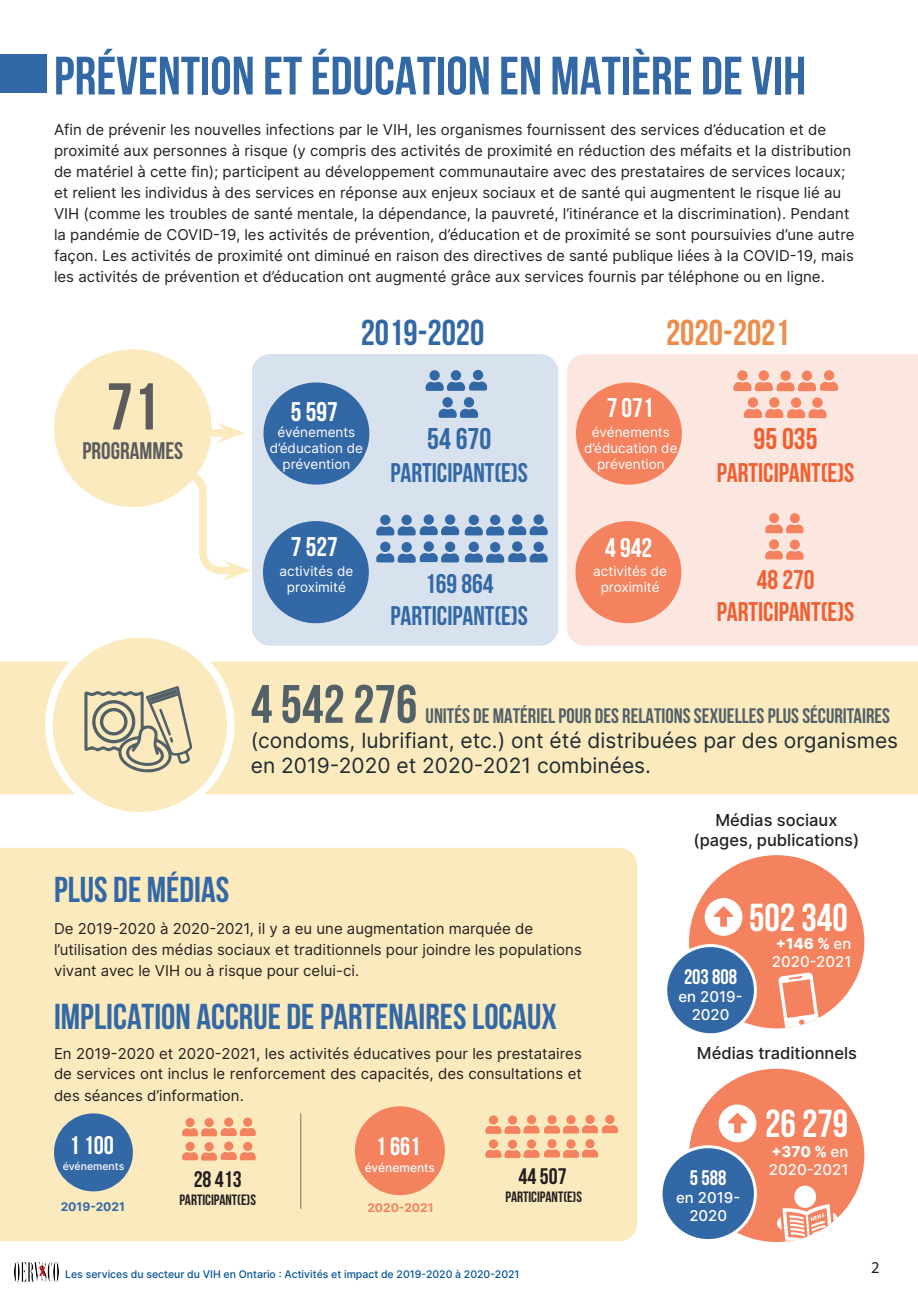
<style>
.page{position:relative;width:918px;height:1296px;background:#fff}
.page>*{position:absolute;margin:0;border:0;box-sizing:border-box;transform-origin:0 0}
.t1{font:700 66px "Bebas Neue";color:#5c5c5f}
.t2{font:700 54px "Bebas Neue";color:#3368a6}
.t3{font:700 54px "Bebas Neue";color:#526067}
.t4{font:700 39px "Bebas Neue";color:#fff}
.t5{font:700 36px "Bebas Neue";color:#3368a6}
.t6{font:700 36px "Bebas Neue";color:#ec8d4b}
.t7{font:700 30px "Bebas Neue";color:#f15f30}
.t8{font:700 30px "Bebas Neue";color:#3368a6}
.t9{font:700 27px "Bebas Neue";color:#3368a6}
.t10{font:700 27px "Bebas Neue";color:#f15f30}
.t11{font:700 27px "Bebas Neue";color:#fff}
.t12{font:700 25.5px "Bebas Neue";color:#fff}
.t13{font:700 24px "Bebas Neue";color:#5c5c5f}
.t14{font:700 22.5px "Bebas Neue";color:#231f20}
.t15{font:21px/25.2px "Inter";color:#1f2a31}
.t16{font:700 21px "Bebas Neue";color:#526067}
.t17{font:700 21px "Bebas Neue";color:#fff}
.t18{font:500 16.5px "Inter";color:#231f20}
.t19{font:16.5px "Myriad Pro";color:#231f20}
.t20{font:15px/21px "Inter";color:#231f20}
.t21{font:500 15px/18px "Inter";color:#fff;text-align:center}
.t22{font:700 15px "Bebas Neue";color:#231f20}
.t23{font:800 15px "Inter";color:#fff}
.t24{font:13.5px/16.2px "Inter";color:#fff;text-align:center}
.t25{font:500 12px "Inter";color:#fff}
.t26{font:700 12px "Inter";color:#3368a6}
.t27{font:700 12px "Inter";color:#f4825e}
.t28{font:500 10.5px "Inter";color:#015096}
.t29{font:500 10.5px "Inter";color:#fff}
.s1{font-style:inherit}
.s2{font-weight:800}
.s3{font-weight:500}
</style>
<div class="page">
<div style="left:252px;top:354px;width:306px;height:292px;background:#d8e2ee;border-radius:18px"></div>
<div style="left:567px;top:354px;width:351px;height:292px;background:#fce7e0"></div>
<div style="left:0;top:848px;width:637px;height:393px;background:#fbeabd"></div>
<div style="left:0;top:662px;width:918px;height:132px;background:#fbeabd"></div>
<div style="left:49px;top:634px;width:182px;height:182px;background:#fbeabd;border-radius:50%"></div>
<div style="left:45px;top:630px;width:190px;height:190px;border:8px solid #fff;border-radius:50%"></div>
<div style="left:0;top:54px;width:46px;height:39px;background:#3368a6"></div>
<svg style="left:84px;top:686px;width:108px;height:87px"></svg>
<div style="left:689px;top:855px;width:175px;height:173px;background:#f4825e;border-radius:50%"></div>
<svg style="left:778px;top:973px;width:41px;height:55px"></svg>
<div style="left:666px;top:946px;width:89px;height:89px;background:#3368a6;border-radius:50%"></div>
<div style="left:664px;top:944px;width:93px;height:92px;border:3px solid #fff;border-radius:50%"></div>
<div style="left:689px;top:1069px;width:175px;height:173px;background:#f4825e;border-radius:50%"></div>
<svg style="left:777px;top:1185px;width:61px;height:57px"></svg>
<div style="left:661px;top:1147px;width:94px;height:94px;background:#3368a6;border-radius:50%"></div>
<div style="left:660px;top:1145px;width:97px;height:97px;border:3px solid #fff;border-radius:50%"></div>
<div style="left:54px;top:1113px;width:79px;height:78px;background:#3368a6;border-radius:50%"></div>
<div style="left:355px;top:1106px;width:90px;height:89px;background:#f4825e;border-radius:50%"></div>
<svg style="left:182px;top:1118px;width:74px;height:18px"></svg>
<svg style="left:182px;top:1142px;width:74px;height:19px"></svg>
<svg style="left:485px;top:1115px;width:133px;height:43px;background:#f8be95"></svg>
<div style="left:54px;top:349px;width:158px;height:158px;background:#fbeabd;border-radius:50%"></div>
<svg style="left:439px;top:397px;width:39px;height:21px"></svg>
<svg style="left:426px;top:370px;width:61px;height:21px"></svg>
<div style="left:263px;top:521px;width:106px;height:102px;background:#3368a6;border-radius:50%"></div>
<svg style="left:465px;top:514px;width:83px;height:21px"></svg>
<svg style="left:465px;top:541px;width:83px;height:22px"></svg>
<svg style="left:376px;top:514px;width:83px;height:21px"></svg>
<svg style="left:376px;top:541px;width:83px;height:22px"></svg>
<svg style="left:733px;top:370px;width:105px;height:21px;background:#f7b29c"></svg>
<svg style="left:744px;top:397px;width:83px;height:21px;background:#f7b19b"></svg>
<svg style="left:765px;top:513px;width:39px;height:20px"></svg>
<svg style="left:765px;top:539px;width:39px;height:21px"></svg>
<div style="left:171px;top:429px;width:58px;height:8px;background:#fbeabd"></div>
<svg style="left:217px;top:422px;width:28px;height:21px"></svg>
<svg style="left:138px;top:467px;width:113px;height:114px"></svg>
<div style="left:263px;top:382px;width:106px;height:103px;background:#3368a6;border-radius:50%"></div>
<div style="left:575px;top:521px;width:106px;height:102px;background:#f4825e;border-radius:50%"></div>
<div style="left:576px;top:382px;width:106px;height:103px;background:#f4825e;border-radius:50%"></div>
<svg style="left:705px;top:898px;width:37px;height:38px"></svg>
<svg style="left:719px;top:1105px;width:37px;height:37px"></svg>
<hr style="left:300px;top:1113px;width:1px;height:96px;background:#231f20">
<img style="left:14px;top:1263px;width:45px;height:18px">
<p class="t2" style="left:54px;top:46px;width:754px">PRÉVENTION ET ÉDUCATION EN MATIÈRE DE VIH</p>
<p class="t20" style="left:54px;top:119px;width:802px">Afin de prévenir les nouvelles infections par le VIH, les organismes fournissent des services d’éducation et de proximité aux personnes à risque (y compris des activités de proximité en réduction des méfaits et la distribution de matériel à cette fin); participent au développement communautaire avec des prestataires de services locaux; et relient les individus à des services en réponse aux enjeux sociaux et de santé qui augmentent le risque lié au VIH (comme les troubles de santé mentale, la dépendance, la pauvreté, l’itinérance et la discrimination). Pendant la pandémie de COVID-19, les activités de prévention, d’éducation et de proximité se sont poursuivies d’une autre façon. Les activités de proximité ont diminué en raison des directives de santé publique liées à la COVID-19, mais les activités de prévention et d’éducation ont augmenté grâce aux services fournis par téléphone ou en ligne.</p>
<p class="t1" style="left:107px;top:371px;width:54px">71</p>
<p class="t13" style="left:82px;top:438px;width:102px">PROGRAMMES</p>
<p class="t5" style="left:361px;top:313px;width:125px">2019-2020</p>
<p class="t11" style="left:291px;top:397px;width:48px">5 597</p>
<p class="t24" style="left:278px;top:423px;width:79px">événements</p>
<p class="t24" style="left:270px;top:439px;width:95px">d’éducation de</p>
<p class="t24" style="left:283px;top:456px;width:69px">prévention</p>
<p class="t11" style="left:291px;top:531px;width:48px">7 527</p>
<p class="t24" style="left:280px;top:563px;width:75px">activités de proximité</p>
<p class="t8" style="left:427px;top:422px;width:66px">54 670</p>
<p class="t9" style="left:391px;top:457px;width:139px">PARTICIPANT(E)S</p>
<p class="t9" style="left:425px;top:569px;width:70px">169 864</p>
<p class="t9" style="left:391px;top:601px;width:139px">PARTICIPANT(E)S</p>
<p class="t6" style="left:666px;top:313px;width:125px">2020-2021</p>
<p class="t11" style="left:607px;top:393px;width:48px">7 071</p>
<p class="t24" style="left:592px;top:423px;width:79px">événements</p>
<p class="t24" style="left:584px;top:439px;width:95px">d’éducation de</p>
<p class="t24" style="left:597px;top:456px;width:69px">prévention</p>
<p class="t11" style="left:605px;top:533px;width:48px">4 942</p>
<p class="t24" style="left:593px;top:563px;width:75px">activités de</p>
<p class="t24" style="left:601px;top:579px;width:60px">proximité</p>
<p class="t7" style="left:754px;top:422px;width:66px">95 035</p>
<p class="t10" style="left:717px;top:457px;width:139px">PARTICIPANT(E)S</p>
<p class="t10" style="left:757px;top:564px;width:59px">48 270</p>
<p class="t10" style="left:717px;top:597px;width:139px">PARTICIPANT(E)S</p>
<p class="t3" style="left:251px;top:675px;width:168px">4 542 276</p>
<p class="t16" style="left:426px;top:704px;width:466px">UNITÉS DE MATÉRIEL POUR DES RELATIONS SEXUELLES PLUS SÉCURITAIRES</p>
<p class="t15" style="left:251px;top:727px;width:649px">(condoms, lubrifiant, etc.) ont été distribuées par des organismes en 2019-2020 et 2020-2021 combinées.</p>
<p class="t18" style="left:715px;top:808px;width:124px">Médias sociaux</p>
<p class="t18" style="left:694px;top:828px;width:167px">(pages, publications)</p>
<p class="t5" style="left:54px;top:870px;width:177px">PLUS DE MÉDIAS</p>
<p class="t20" style="left:54px;top:917px;width:529px">De 2019-2020 à 2020-2021, il y a eu une augmentation marquée de l’utilisation des médias sociaux et traditionnels pour joindre les populations vivant avec le VIH ou à risque pour celui-ci.</p>
<p class="t5" style="left:54px;top:996px;width:505px">IMPLICATION ACCRUE DE PARTENAIRES LOCAUX</p>
<p class="t20" style="left:54px;top:1042px;width:529px;text-align:justify">En 2019-2020 et 2020-2021, les activités éducatives pour les prestataires de services ont inclus le renforcement <span class="s1">des capacités</span>, des consultations et des séances d’information.</p>
<p class="t12" style="left:70px;top:1131px;width:46px">1 100</p>
<p class="t29" style="left:63px;top:1158px;width:63px">événements</p>
<p class="t12" style="left:376px;top:1132px;width:46px">1 661</p>
<p class="t25" style="left:365px;top:1159px;width:72px">événements</p>
<p class="t14" style="left:194px;top:1166px;width:50px">28 413</p>
<p class="t22" style="left:179px;top:1191px;width:78px">PARTICIPANT(E)S</p>
<p class="t26" style="left:61px;top:1198px;width:66px">2019-2021</p>
<p class="t27" style="left:367px;top:1199px;width:68px">2020-2021</p>
<p class="t14" style="left:519px;top:1164px;width:50px">44 507</p>
<p class="t22" style="left:505px;top:1189px;width:78px">PARTICIPANT(E)S</p>
<p class="t28" style="left:65px;top:1266px;width:456px">Les services du secteur du VIH en Ontario : Activités et impact de 2019-2020 à 2020-2021</p>
<p class="t17" style="left:684px;top:965px;width:55px">203 808</p>
<p class="t21" style="left:678px;top:987px;width:66px">en 2019-<br>2020</p>
<p class="t4" style="left:749px;top:896px;width:100px">502 340</p>
<p class="t21" style="left:772px;top:934px;width:81px;text-align:left"><span class="s2">+146 %</span> en<br>2020-2021</p>
<p class="t18" style="left:697px;top:1041px;width:162px">Médias traditionnels</p>
<p class="t17" style="left:690px;top:1166px;width:38px">5 588</p>
<p class="t21" style="left:676px;top:1188px;width:66px">en 2019-<br>2020</p>
<p class="t4" style="left:765px;top:1102px;width:85px">26 279</p>
<p class="t23" style="left:771px;top:1140px;width:79px">+370 % <span class="s3">en</span></p>
<p class="t21" style="left:769px;top:1160px;width:81px">2020-2021</p>
<p class="t19" style="left:871px;top:1257px;width:10px">2</p>
</div>
